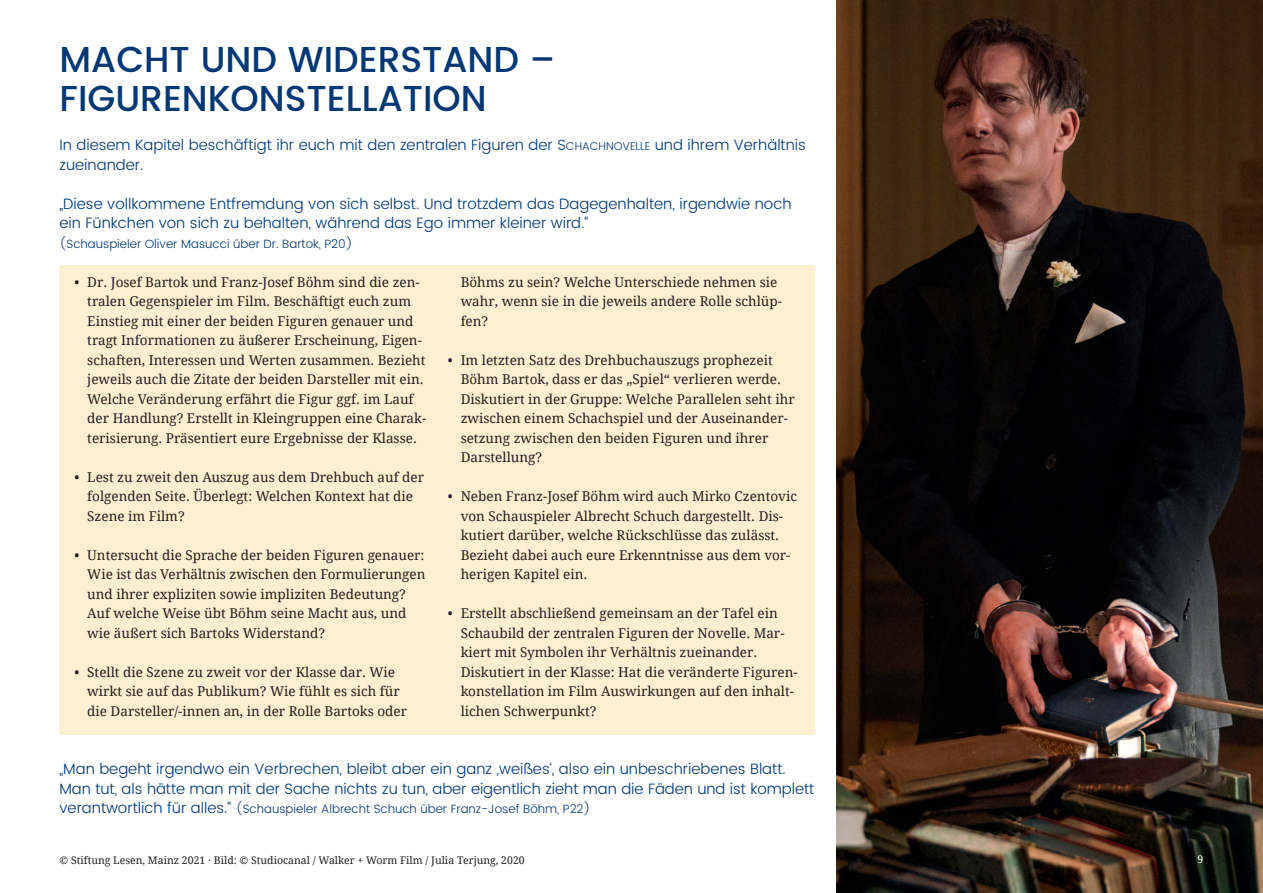
<style>
.page{position:relative;width:1263px;height:893px;background:#fff}
.page>*{position:absolute;margin:0;border:0;box-sizing:border-box;transform-origin:0 0}
.t1{font:500 36px/38.7px "Poppins DE";color:#013874}
.t2{font:300 15px/19.5px "Poppins DE";color:#013874}
.t3{font:13.5px/19.5px "Droid Serif";color:#231f20}
.t4{font:300 12px "Poppins DE";color:#013874}
.t5{font:10.5px "Droid Serif";color:#231f20}
.t6{font:10.5px "Droid Serif";color:#fff}
.s1{font-size:11.25px}
.s2{font-size:15px}
</style>
<div class="page">
<img style="left:836px;top:0;width:427px;height:893px">
<div style="left:60px;top:265px;width:755px;height:469px;background:#feefd0"></div>
<h1 class="t1" style="left:60px;top:45px;width:497px">MACHT UND WIDERSTAND –<br>FIGURENKONSTELLATION</h1>
<p class="t2" style="left:60px;top:137px;width:748px">In diesem Kapitel beschäftigt ihr euch mit den zentralen Figuren der S<span class="s1">CHACHNOVELLE</span> und ihrem Verhältnis zueinander.</p>
<p class="t2" style="left:60px;top:196px;width:733px">„Diese vollkommene Entfremdung von sich selbst. Und trotzdem das Dagegenhalten, irgendwie noch ein Fünkchen von sich zu behalten, während das Ego immer kleiner wird.“</p>
<p class="t4" style="left:60px;top:239px;width:295px">(Schauspieler Oliver Masucci über Dr. Bartok, P20)</p>
<p class="t3" style="left:87px;top:272px;width:340px;text-indent:-13px">• Dr. Josef Bartok und Franz-Josef Böhm sind die zen&shy;tralen Gegenspieler im Film. Beschäftigt euch zum Einstieg mit einer der beiden Figuren genauer und tragt Informationen zu äußerer Erscheinung, Eigen&shy;schaften, Interessen und Werten zusammen. Bezieht jeweils auch die Zitate der beiden Darsteller mit ein.<br>Welche Veränderung erfährt die Figur ggf. im Lauf der Handlung? Erstellt in Kleingruppen eine Charak&shy;terisierung. Präsentiert eure Ergebnisse der Klasse.</p>
<p class="t3" style="left:87px;top:467px;width:338px;text-indent:-13px">• Lest zu zweit den Auszug aus dem Drehbuch auf der folgenden Seite. Überlegt: Welchen Kontext hat die<br>Szene im Film?</p>
<p class="t3" style="left:87px;top:545px;width:340px;text-indent:-13px">• Untersucht die Sprache der beiden Figuren genauer:<br>Wie ist das Verhältnis zwischen den Formulierungen und ihrer expliziten sowie impliziten Bedeutung?<br>Auf welche Weise übt Böhm seine Macht aus, und wie äußert sich Bartoks Widerstand?</p>
<p class="t3" style="left:87px;top:662px;width:321px;text-indent:-13px">• Stellt die Szene zu zweit vor der Klasse dar. Wie wirkt sie auf das Publikum? Wie fühlt es sich für die Darsteller/-innen an, in der Rolle Bartoks oder</p>
<p class="t3" style="left:461px;top:272px;width:323px">Böhms zu sein? Welche Unterschiede nehmen sie wahr, wenn sie in die jeweils andere Rolle schlüp&shy;fen?</p>
<p class="t3" style="left:461px;top:350px;width:336px;text-indent:-13px">• Im letzten Satz des Drehbuchauszugs prophezeit Böhm Bartok, dass er das „Spiel“ verlieren werde.<br>Diskutiert in der Gruppe: Welche Parallelen seht ihr zwischen einem Schachspiel und der Auseinander&shy;setzung zwischen den beiden Figuren und ihrer Darstellung?</p>
<p class="t3" style="left:461px;top:487px;width:338px;text-indent:-13px">• Neben Franz-Josef Böhm wird auch Mirko Czentovic von Schauspieler Albrecht Schuch dargestellt. Dis - kutiert da rüber, welche Rückschlüsse das zulässt.<br>Bezieht dabei auch eure Erkenntnisse aus dem vor&shy;herigen Kapitel ein.</p>
<p class="t3" style="left:461px;top:604px;width:338px;text-indent:-13px">• Erstellt abschließend gemeinsam an der Tafel ein Schaubild der zentralen Figuren der Novelle. Mar&shy;kiert mit Symbolen ihr Verhältnis zueinander.<br>Diskutiert in der Klasse: Hat die veränderte Figuren&shy;konstellation im Film Auswirkungen auf den inhalt&shy;lichen Schwerpunkt?</p>
<p class="t2" style="left:60px;top:761px;width:756px">„Man begeht irgendwo ein Verbrechen, bleibt aber ein ganz ,weißes‘, also ein unbeschriebenes Blatt.<br>Man tut, als hätte man mit der Sache nichts zu tun, aber eigentlich zieht man die Fäden und ist komplett</p>
<p class="t4" style="left:60px;top:805px;width:533px"><span class="s2">verantwortlich für alles.“</span> (Schauspieler Albrecht Schuch über Franz-Josef Böhm, P22)</p>
<p class="t5" style="left:60px;top:854px;width:467px">© Stiftung Lesen, Mainz 2021 · Bild: © Studiocanal / Walker + Worm Film / Julia Terjung, 2020</p>
<p class="t6" style="left:1197px;top:853px;width:7px">9</p>
</div>
